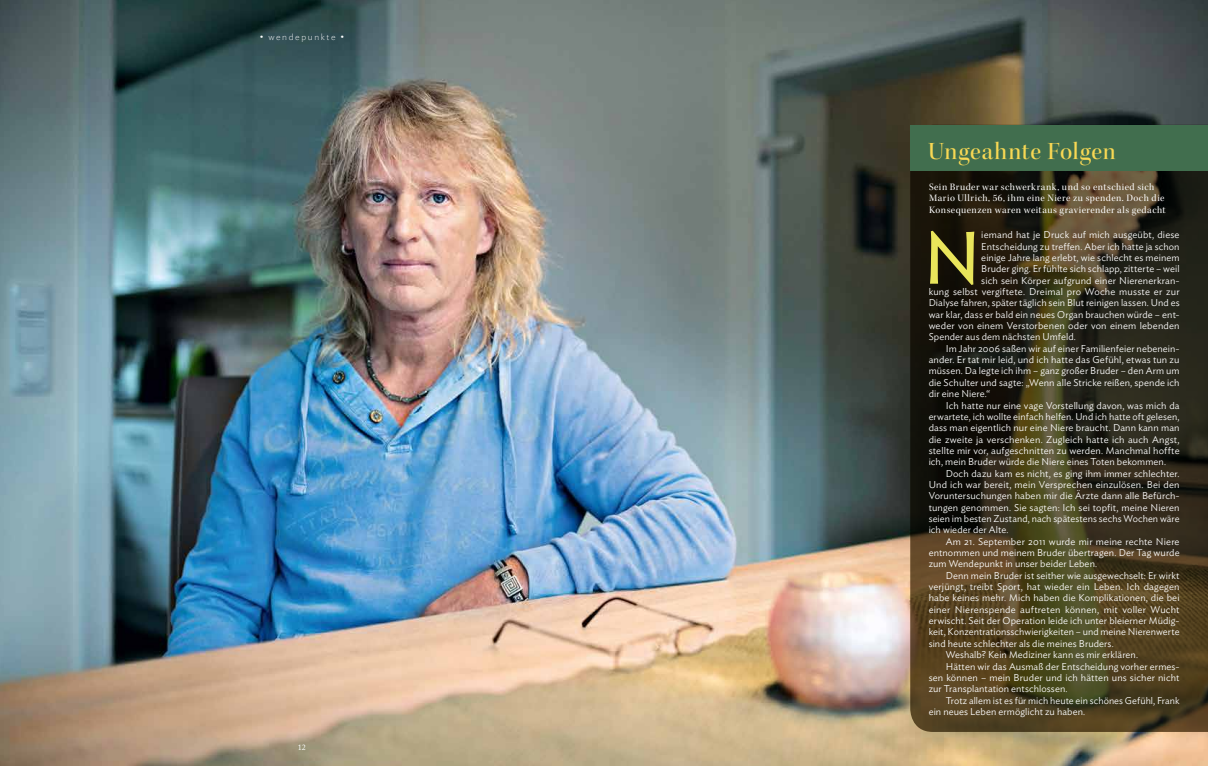
<style>
.page{position:relative;width:1208px;height:766px;background:#fff}
.page>*{position:absolute;margin:0;border:0;box-sizing:border-box;transform-origin:0 0}
.t1{font:73.5px "Ideal Sans";color:#e9e55b}
.t2{font:25px "Kepler Std Medium Disp";letter-spacing:.025em;color:#f8d854}
.t3{font:10px/11.3px "Kepler Std Subh";letter-spacing:.045em;color:#fff}
.t4{font:300 9.8px "Ideal Sans";letter-spacing:.01em;color:#fff}
.t5{font:200 9px "Ideal Sans";letter-spacing:.18em;color:#fff}
.t6{font:8px "Adobe Caslon Pro";color:#fff}
.s1{font-family:"Adobe Caslon Pro";font-weight:600}
</style>
<div class="page">
<img style="left:0;top:0;width:1208px;height:765px">
<svg style="left:910px;top:170px;width:298px;height:561px"></svg>
<div style="left:910px;top:125px;width:298px;height:45px;background:#416e4e"></div>
<p class="t5" style="left:260px;top:30px;width:85px"><span class="s1">•</span> wendepunkte <span class="s1">•</span></p>
<p class="t6" style="left:298px;top:741px;width:9px">12</p>
<h2 class="t2" style="left:928px;top:137px;width:189px">Ungeahnte Folgen</h2>
<p class="t3" style="left:929px;top:181px;width:238px">Sein Bruder war schwerkrank, und so entschied sich<br>Mario Ullrich, 56, ihm eine Niere zu spenden. Doch die<br>Konsequenzen waren weitaus gravierender als gedacht</p>
<h1 class="t1" style="left:923px;top:202px;width:59px">N</h1>
<p class="t4" style="left:981px;top:227px;width:200px">iemand hat je Druck auf mich ausgeübt, diese</p>
<p class="t4" style="left:981px;top:239px;width:200px">Entscheidung zu treffen. Aber ich hatte ja schon</p>
<p class="t4" style="left:981px;top:250px;width:200px">einige Jahre lang erlebt, wie schlecht es meinem</p>
<p class="t4" style="left:981px;top:261px;width:200px">Bruder ging. Er fühlte sich schlapp, zitterte – weil</p>
<p class="t4" style="left:981px;top:273px;width:200px">sich sein Körper aufgrund einer Nierenerkran-</p>
<p class="t4" style="left:928px;top:284px;width:252px">kung selbst vergiftete. Dreimal pro Woche musste er zur</p>
<p class="t4" style="left:928px;top:295px;width:252px">Dialyse fahren, später täglich sein Blut reinigen lassen. Und es</p>
<p class="t4" style="left:928px;top:307px;width:252px">war klar, dass er bald ein neues Organ brauchen würde – ent-</p>
<p class="t4" style="left:928px;top:318px;width:252px">weder von einem Verstorbenen oder von einem lebenden</p>
<p class="t4" style="left:928px;top:329px;width:149px">Spender aus dem nächsten Umfeld.</p>
<p class="t4" style="left:945px;top:341px;width:235px">Im Jahr 2006 saßen wir auf einer Familienfeier nebenein-</p>
<p class="t4" style="left:928px;top:352px;width:252px">ander. Er tat mir leid, und ich hatte das Gefühl, etwas tun zu</p>
<p class="t4" style="left:928px;top:363px;width:252px">müssen. Da legte ich ihm – ganz großer Bruder – den Arm um</p>
<p class="t4" style="left:928px;top:375px;width:252px">die Schulter und sagte: „Wenn alle Stricke reißen, spende ich</p>
<p class="t4" style="left:928px;top:386px;width:63px">dir eine Niere.“</p>
<p class="t4" style="left:945px;top:397px;width:235px">Ich hatte nur eine vage Vorstellung davon, was mich da</p>
<p class="t4" style="left:928px;top:409px;width:252px">erwartete, ich wollte einfach helfen. Und ich hatte oft gelesen,</p>
<p class="t4" style="left:928px;top:420px;width:252px">dass man eigentlich nur eine Niere braucht. Dann kann man</p>
<p class="t4" style="left:928px;top:431px;width:252px">die zweite ja verschenken. Zugleich hatte ich auch Angst,</p>
<p class="t4" style="left:928px;top:443px;width:252px">stellte mir vor, aufgeschnitten zu werden. Manchmal hoffte</p>
<p class="t4" style="left:928px;top:454px;width:239px">ich, mein Bruder würde die Niere eines Toten bekommen.</p>
<p class="t4" style="left:945px;top:465px;width:235px">Doch dazu kam es nicht, es ging ihm immer schlechter.</p>
<p class="t4" style="left:928px;top:477px;width:252px">Und ich war bereit, mein Versprechen einzulösen. Bei den</p>
<p class="t4" style="left:928px;top:488px;width:252px">Voruntersuchungen haben mir die Ärzte dann alle Befürch-</p>
<p class="t4" style="left:928px;top:499px;width:252px">tungen genommen. Sie sagten: Ich sei topfit, meine Nieren</p>
<p class="t4" style="left:928px;top:511px;width:252px">seien im besten Zustand, nach spätestens sechs Wochen wäre</p>
<p class="t4" style="left:928px;top:522px;width:81px">ich wieder der Alte.</p>
<p class="t4" style="left:945px;top:533px;width:235px">Am 21. September 2011 wurde mir meine rechte Niere</p>
<p class="t4" style="left:928px;top:545px;width:252px">entnommen und meinem Bruder übertragen. Der Tag wurde</p>
<p class="t4" style="left:928px;top:556px;width:170px">zum Wendepunkt in unser beider Leben.</p>
<p class="t4" style="left:945px;top:567px;width:235px">Denn mein Bruder ist seither wie ausgewechselt: Er wirkt</p>
<p class="t4" style="left:928px;top:579px;width:252px">verjüngt, treibt Sport, hat wieder ein Leben. Ich dagegen</p>
<p class="t4" style="left:928px;top:590px;width:252px">habe keines mehr. Mich haben die Komplikationen, die bei</p>
<p class="t4" style="left:928px;top:601px;width:252px">einer Nierenspende auftreten können, mit voller Wucht</p>
<p class="t4" style="left:928px;top:613px;width:252px">erwischt. Seit der Operation leide ich unter bleierner Müdig-</p>
<p class="t4" style="left:928px;top:624px;width:252px">keit, Konzentrationsschwierigkeiten – und meine Nierenwerte</p>
<p class="t4" style="left:928px;top:635px;width:187px">sind heute schlechter als die meines Bruders.</p>
<p class="t4" style="left:945px;top:647px;width:194px">Weshalb? Kein Mediziner kann es mir erklären.</p>
<p class="t4" style="left:945px;top:658px;width:235px">Hätten wir das Ausmaß der Entscheidung vorher ermes-</p>
<p class="t4" style="left:928px;top:669px;width:252px">sen können – mein Bruder und ich hätten uns sicher nicht</p>
<p class="t4" style="left:928px;top:681px;width:140px">zur Transplantation entschlossen.</p>
<p class="t4" style="left:945px;top:692px;width:235px">Trotz allem ist es für mich heute ein schönes Gefühl, Frank</p>
<p class="t4" style="left:928px;top:703px;width:158px">ein neues Leben ermöglicht zu haben.</p>
</div>
